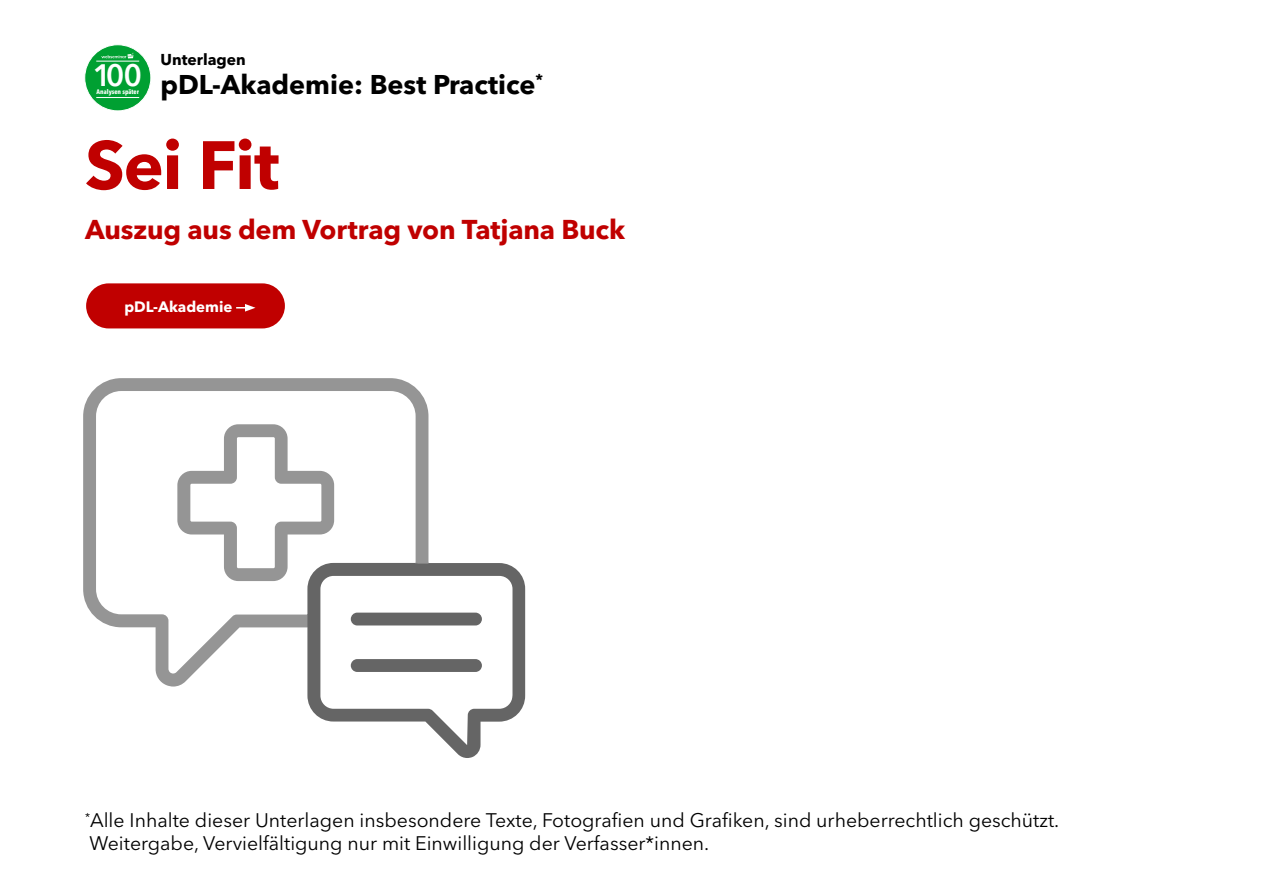
<style>
.page{position:relative;width:1263px;height:893px;background:#fff}
.page>*{position:absolute;margin:0;border:0;box-sizing:border-box;transform-origin:0 0}
.t1{font:700 67.5px "Avenir Next LT Pro";letter-spacing:-.02em;color:#c00000}
.t2{font:600 30.75px "Avenir Next LT Pro";color:#fff}
.t3{font:700 27px "Avenir Next LT Pro";letter-spacing:-.01em;color:#c00000}
.t4{font:700 26.85px "Avenir Next LT Pro";color:#000}
.t5{font:19.5px/23.4px "Avenir Next LT Pro";color:#000}
.t6{font:700 15.6px "Avenir Next LT Pro";color:#000}
.t7{font:700 15px "Avenir Next LT Pro";color:#fff}
.t8{font:700 condensed 6.6px "Avenir Next LT Pro";color:#fff}
</style>
<div class="page">
<div style="left:85px;top:45px;width:66px;height:66px;background:#00a032;border-radius:50%"></div>
<div style="left:84px;top:44px;width:67px;height:67px;border:1px solid #fff;border-radius:50%"></div>
<svg style="left:101px;top:52px;width:33px;height:6px"></svg>
<hr style="left:96px;top:61px;width:43px;height:1px;background:#fff">
<hr style="left:96px;top:97px;width:43px;height:1px;background:#fff">
<div style="left:86px;top:283px;width:199px;height:45px;background:#c00000;border-radius:23px"></div>
<svg style="left:236px;top:304px;width:19px;height:8px"></svg>
<svg style="left:83px;top:378px;width:346px;height:308px"></svg>
<svg style="left:177px;top:424px;width:348px;height:334px"></svg>
<p class="t6" style="left:161px;top:49px;width:87px">Unterlagen</p>
<h3 class="t4" style="left:106px;top:68px;width:439px"><sup>00</sup> pDL-Akademie: Best Practice<sup>*</sup></h3>
<h2 class="t2" style="left:93px;top:57px;width:20px">1</h2>
<p class="t8" style="left:97px;top:87px;width:44px">Analysen später</p>
<h1 class="t1" style="left:85px;top:124px;width:196px">Sei Fit</h1>
<h3 class="t3" style="left:85px;top:213px;width:541px">Auszug aus dem Vortrag von Tatjana Buck</h3>
<p class="t7" style="left:124px;top:297px;width:110px">pDL-Akademie</p>
<p class="t5" style="left:85px;top:808px;width:976px"><sup>*</sup>Alle Inhalte dieser Unterlagen insbesondere Texte, Fotografien und Grafiken, sind urheberrechtlich geschützt.<br>Weitergabe, Vervielfältigung nur mit Einwilligung der Verfasser*innen.</p>
</div>
